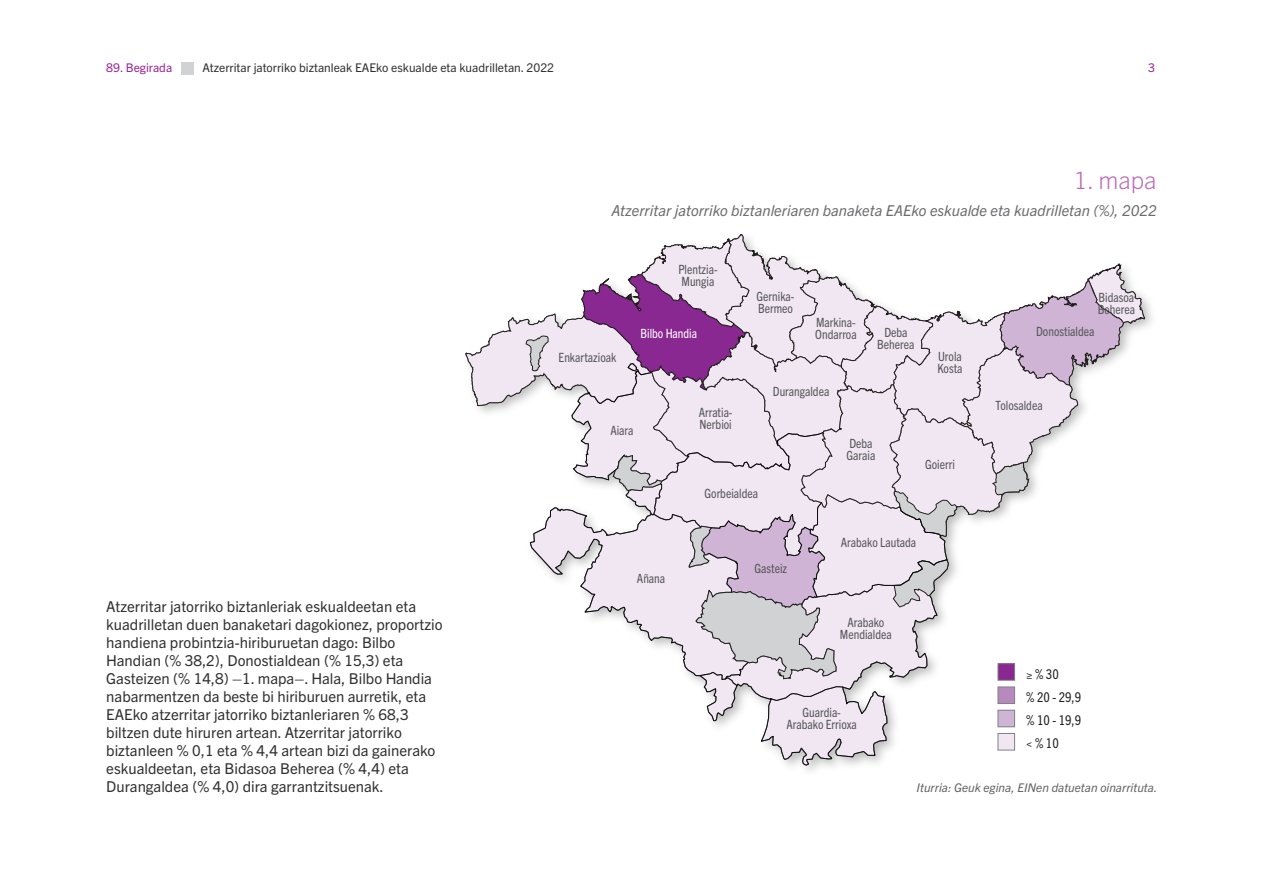
<style>
.page{position:relative;width:1263px;height:893px;background:#fff}
.page>*{position:absolute;margin:0;border:0;box-sizing:border-box;transform-origin:0 0}
.nombre_tabla_numero{font:300 24px "Trade Gothic Next LT Pro";color:#bd6cb5}
.texto01{font:15px/18px "Trade Gothic Next LT Pro";color:#312f30}
.nombre_tabla01{font:italic 15px "Trade Gothic Next LT Pro";color:#6c6d70}
.t1{font:condensed 13.5px/23.2px "Trade Gothic Next LT Pro";color:#231f20}
.t2{font:condensed 12.75px/12px "Trade Gothic Next LT Pro";color:#57585a}
.t3{font:condensed 12.75px "Trade Gothic Next LT Pro";color:#fff}
.t4{font:12px "Trade Gothic Next LT Pro";color:#312f30}
.fuente01exp{font:italic 12px "Trade Gothic Next LT Pro";color:#636366}
.t5{font:12px "Trade Gothic Next LT Pro";color:#9b2295}
</style>
<div class="page">
<div style="left:181px;top:62px;width:13px;height:13px;background:#d1d2d4"></div>
<svg style="left:465px;top:234px;width:680px;height:531px"></svg>
<p class="t5" style="left:106px;top:59px;width:67px">89. Begirada</p>
<p class="t4" style="left:203px;top:59px;width:353px">Atzerritar jatorriko biztanleak EAEko eskualde eta kuadrilletan. 2022</p>
<p class="t5" style="left:1148px;top:59px;width:8px">3</p>
<p class="nombre_tabla_numero" style="left:1074px;top:164px;width:84px">1. mapa</p>
<p class="nombre_tabla01" style="left:611px;top:200px;width:547px">Atzerritar jatorriko biztanleriaren banaketa EAEko eskualde eta kuadrilletan (%), 2022</p>
<p class="texto01" style="left:106px;top:597px;width:338px">Atzerritar jatorriko biztanleriak eskualdeetan eta kuadrilletan duen banaketari dagokionez, proportzio handiena probintzia-hiriburuetan dago: Bilbo Handian (% 38,2), Donostialdean (% 15,3) eta Gasteizen (% 14,8) –1. mapa–. Hala, Bilbo Handia nabarmentzen da beste bi hiriburuen aurretik, eta EAEko atzerritar jatorriko biztanleriaren % 68,3 biltzen dute hiruren artean. Atzerritar jatorriko biztanleen % 0,1 eta % 4,4 artean bizi da gainerako eskualdeetan, eta Bidasoa Beherea (% 4,4) eta Durangaldea (% 4,0) dira garrantzitsuenak.</p>
<p class="t2" style="left:559px;top:351px;width:59px">Enkartazioak</p>
<p class="t2" style="left:678px;top:262px;width:41px">Plentzia-<br>Mungia</p>
<p class="t3" style="left:640px;top:324px;width:58px">Bilbo Handia</p>
<p class="t2" style="left:610px;top:424px;width:25px">Aiara</p>
<p class="t2" style="left:699px;top:406px;width:35px">Arratia-<br>Nerbioi</p>
<p class="t2" style="left:756px;top:289px;width:39px">Gernika-<br>Bermeo</p>
<p class="t2" style="left:815px;top:316px;width:43px">Markina-<br>Ondarroa</p>
<p class="t2" style="left:877px;top:326px;width:39px;text-align:center">Deba<br>Beherea</p>
<p class="t2" style="left:773px;top:384px;width:58px">Durangaldea</p>
<p class="t2" style="left:846px;top:436px;width:30px">Deba<br>Garaia</p>
<p class="t2" style="left:704px;top:486px;width:55px">Gorbeialdea</p>
<p class="t2" style="left:937px;top:350px;width:27px">Urola<br>Kosta</p>
<p class="t2" style="left:925px;top:458px;width:31px">Goierri</p>
<p class="t2" style="left:637px;top:572px;width:30px">Añana</p>
<p class="t2" style="left:754px;top:561px;width:34px">Gasteiz</p>
<p class="t2" style="left:841px;top:536px;width:77px">Arabako Lautada</p>
<p class="t2" style="left:840px;top:616px;width:53px;text-align:center">Arabako<br>Mendialdea</p>
<p class="t2" style="left:786px;top:706px;width:72px;text-align:center">Guardia-<br>Arabako Errioxa</p>
<p class="t2" style="left:1098px;top:291px;width:39px">Bidasoa<br>Beherea</p>
<p class="t2" style="left:1036px;top:324px;width:60px">Donostialdea</p>
<p class="t2" style="left:995px;top:398px;width:49px">Tolosaldea</p>
<p class="t1" style="left:1026px;top:661px;width:57px">≥ % 30<br>% 20 - 29,9 % 10 - 19,9</p>
<p class="t1" style="left:1026px;top:731px;width:34px">&lt; % 10</p>
<p class="fuente01exp" style="left:917px;top:779px;width:242px">Iturria: Geuk egina, EINen datuetan oinarrituta.</p>
</div>
